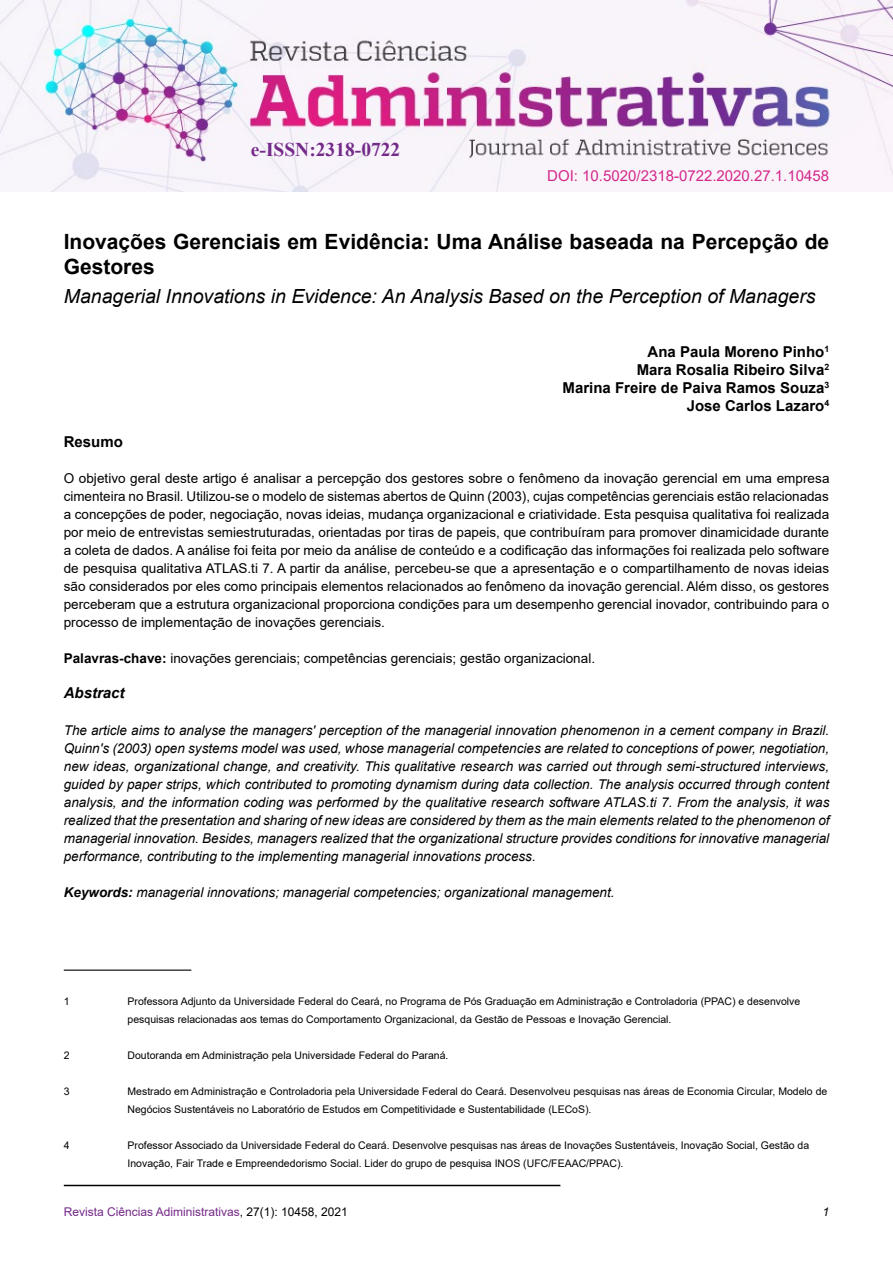
<style>
.page{position:relative;width:893px;height:1263px;background:#fff}
.page>*{position:absolute;margin:0;border:0;box-sizing:border-box;transform-origin:0 0}
.t1{font:700 21px/25.2px "Arial";color:#000}
.t2{font:italic 19.5px "Arial";color:#000}
.t3{font:700 19.5px "Times New Roman";color:#742a89}
.t4{font:700 15px/18px "Arial";color:#000;text-align:right}
.t5{font:15px "Arial";color:#d5288b}
.t6{font:italic 700 15px "Arial";color:#000}
.t7{font:13.5px/18px "Arial";color:#000;text-align:justify}
.t8{font:italic 13.5px/18px "Arial";color:#000;text-align:justify}
.t9{font:12px "Arial";color:#742a89}
.t10{font:italic 12px "Arial";color:#000}
.t11{font:10.5px/18px "Arial";color:#000}
.s1{font-weight:700}
.s2{color:#000}
</style>
<div class="page">
<hr style="left:64px;top:1185px;width:496px;height:1px;background:#000">
<img style="left:0;top:0;width:893px;height:191px">
<hr style="left:64px;top:969px;width:127px;height:2px;background:#000">
<h2 class="t3" style="left:251px;top:135px;width:151px">e-ISSN:2318-0722</h2>
<p class="t5" style="left:547px;top:165px;width:283px">DOI: 10.5020/2318-0722.2020.27.1.10458</p>
<h1 class="t1" style="left:64px;top:229px;width:767px">Inovações Gerenciais em Evidência: Uma Análise baseada na Percepção de<br>Gestores</h1>
<h2 class="t2" style="left:64px;top:283px;width:753px">Managerial Innovations in Evidence: An Analysis Based on the Perception of Managers</h2>
<p class="t4" style="left:563px;top:342px;width:268px">Ana Paula Moreno Pinho<sup>1<br></sup>Mara Rosalia Ribeiro Silva<sup>2<br></sup>Marina Freire de Paiva Ramos Souza<sup>3<br></sup>Jose Carlos Lazaro<sup>4</sup></p>
<p class="t4" style="left:64px;top:432px;width:61px">Resumo</p>
<p class="t7" style="left:64px;top:469px;width:767px">O objetivo geral deste artigo é analisar a percepção dos gestores sobre o fenômeno da inovação gerencial em uma empresa cimenteira no Brasil. Utilizou-se o modelo de sistemas abertos de Quinn (2003), cujas competências gerenciais estão relacionadas a concepções de poder, negociação, novas ideias, mudança organizacional e criatividade. Esta pesquisa qualitativa foi realizada por meio de entrevistas semiestruturadas, orientadas por tiras de papeis, que contribuíram para promover dinamicidade durante a coleta de dados. A análise foi feita por meio da análise de conteúdo e a codificação das informações foi realizada pelo software de pesquisa qualitativa ATLAS.ti 7. A partir da análise, percebeu-se que a apresentação e o compartilhamento de novas ideias são considerados por eles como principais elementos relacionados ao fenômeno da inovação gerencial. Além disso, os gestores perceberam que a estrutura organizacional proporciona condições para um desempenho gerencial inovador, contribuindo para o processo de implementação de inovações gerenciais.</p>
<p class="t7" style="left:64px;top:649px;width:533px"><span class="s1">Palavras-chave:</span> inovações gerenciais; competências gerenciais; gestão organizacional.</p>
<p class="t6" style="left:64px;top:682px;width:62px">Abstract</p>
<p class="t8" style="left:64px;top:721px;width:767px">The article aims to analyse the managers' perception of the managerial innovation phenomenon in a cement company in Brazil.<br>Quinn's (2003) open systems model was used, whose managerial competencies are related to conceptions of power, negotiation, new ideas, organizational change, and creativity. This qualitative research was carried out through semi-structured interviews, guided by paper strips, which contributed to promoting dynamism during data collection. The analysis occurred through content analysis, and the information coding was performed by the qualitative research software ATLAS.ti 7. From the analysis, it was realized that the presentation and sharing of new ideas are considered by them as the main elements related to the phenomenon of managerial innovation. Besides, managers realized that the organizational structure provides conditions for innovative managerial performance, contributing to the implementing managerial innovations process.</p>
<p class="t8" style="left:64px;top:883px;width:552px"><span class="s1">Keywords:</span> managerial innovations; managerial competencies; organizational management.</p>
<p class="t11" style="left:64px;top:992px;width:7px">1</p>
<p class="t11" style="left:128px;top:992px;width:674px">Professora Adjunto da Universidade Federal do Ceará, no Programa de Pós Graduação em Administração e Controladoria (PPAC) e desenvolve pesquisas relacionadas aos temas do Comportamento Organizacional, da Gestão de Pessoas e Inovação Gerencial.</p>
<p class="t11" style="left:64px;top:1046px;width:7px">2</p>
<p class="t11" style="left:128px;top:1046px;width:322px">Doutoranda em Administração pela Universidade Federal do Paraná.</p>
<p class="t11" style="left:64px;top:1082px;width:7px">3</p>
<p class="t11" style="left:128px;top:1082px;width:701px">Mestrado em Administração e Controladoria pela Universidade Federal do Ceará. Desenvolveu pesquisas nas áreas de Economia Circular, Modelo de<br>Negócios Sustentáveis no Laboratório de Estudos em Competitividade e Sustentabilidade (LECoS).</p>
<p class="t11" style="left:64px;top:1136px;width:7px">4</p>
<p class="t11" style="left:128px;top:1136px;width:683px">Professor Associado da Universidade Federal do Ceará. Desenvolve pesquisas nas áreas de Inovações Sustentáveis, Inovação Social, Gestão da<br>Inovação, Fair Trade e Empreendedorismo Social. Lider do grupo de pesquisa INOS (UFC/FEAAC/PPAC).</p>
<p class="t9" style="left:64px;top:1203px;width:286px">Revista Ciências Adiministrativas<span class="s2">, 27(1): 10458, 2021</span></p>
<p class="t10" style="left:822px;top:1203px;width:8px">1</p>
</div>
